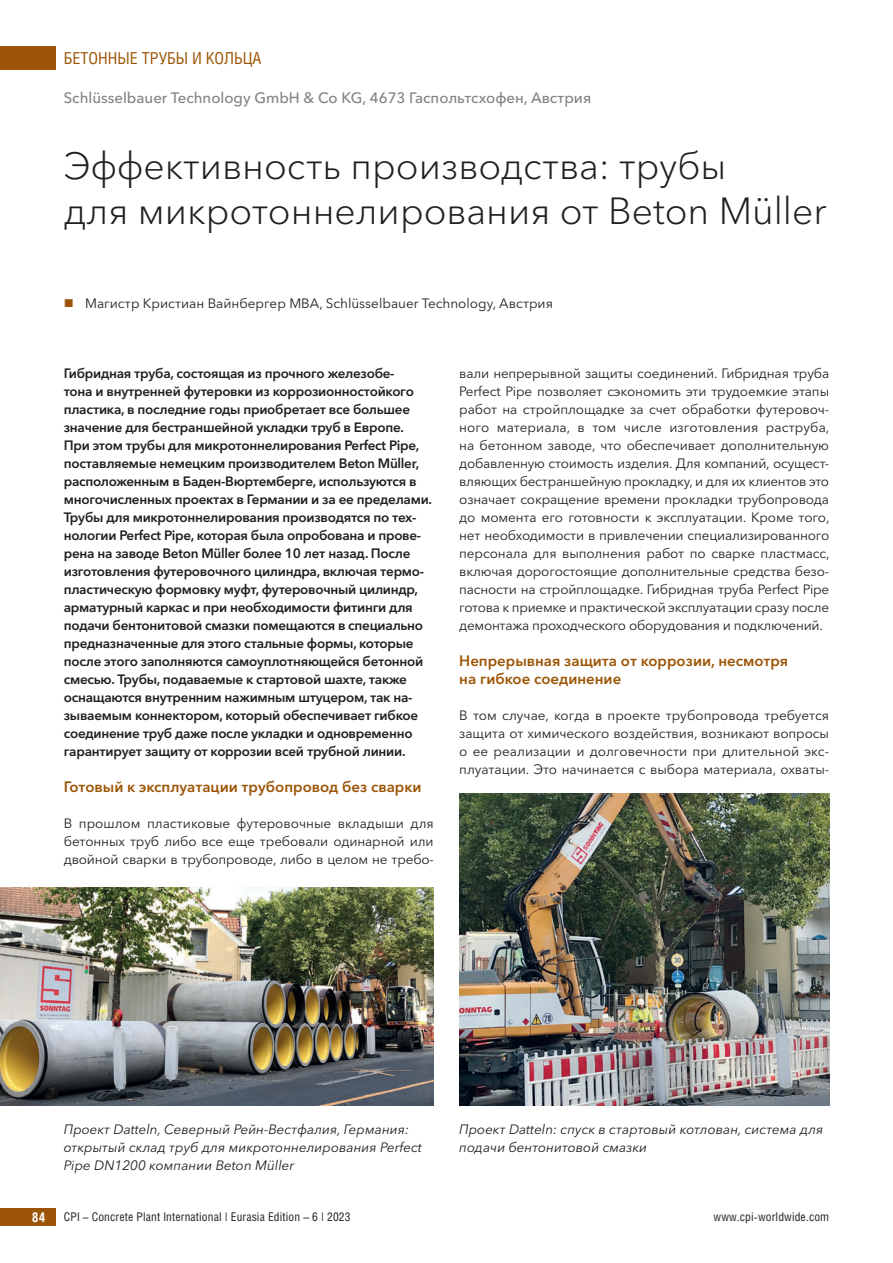
<style>
.page{position:relative;width:893px;height:1263px;background:#fff}
.page>*{position:absolute;margin:0;border:0;box-sizing:border-box;transform-origin:0 0}
.t1{font:300 37.5px/45px "Avenir Next Cyr";color:#231f20}
.t2{font:16.5px "Helios Cond";color:#9c5506}
.t3{font:600 15px/18px "Avenir Next Cyr";color:#9c5506}
.t4{font:500 15px "Avenir Next Cyr";color:#808285}
.t5{font:13.5px/18px "Avenir Next Cyr";letter-spacing:-.005em;color:#231f20;text-align:justify}
.t6{font:600 13.5px/18px "Avenir Next Cyr";letter-spacing:-.02em;color:#231f20}
.t7{font:italic 13.5px/18px "Avenir Next Cyr";color:#231f20}
.t8{font:700 13.5px "Helios Cond";color:#fff}
.t9{font:12px "Helios Cond";letter-spacing:.01em;color:#231f20}
</style>
<div class="page">
<div style="left:0;top:47px;width:55px;height:23px;background:#9c5506"></div>
<div style="left:0;top:1208px;width:55px;height:18px;background:#9c5506"></div>
<img style="left:0;top:887px;width:434px;height:219px">
<img style="left:459px;top:794px;width:370px;height:312px">
<p class="t2" style="left:64px;top:52px;width:199px">БЕТОННЫЕ ТРУБЫ И КОЛЬЦА</p>
<p class="t4" style="left:64px;top:91px;width:529px">Schlüsselbauer Technology GmbH &amp; Co KG, 4673 Гаспольтсхофен, Австрия</p>
<h1 class="t1" style="left:64px;top:147px;width:764px">Эффективность производства: трубы<br>для микротоннелирования от Beton Müller</h1>
<p class="t5" style="left:85px;top:296px;width:469px">Магистр Кристиан Вайнбергер MBA, Schlüsselbauer Technology, Австрия</p>
<p class="t6" style="left:64px;top:364px;width:370px">Гибридная труба, состоящая из прочного железобе-<br>тона и внутренней футеровки из коррозионностойкого пластика, в последние годы приобретает все большее значение для бестраншейной укладки труб в Европе.<br>При этом трубы для микротоннелирования Perfect Pipe, поставляемые немецким производителем Beton Müller, расположенным в Баден-Вюртемберге, используются в многочисленных проектах в Германии и за ее пределами.<br>Трубы для микротоннелирования производятся по тех&shy;нологии Perfect Pipe, которая была опробована и прове&shy;рена на заводе Beton Müller более 10 лет назад. После изготовления футеровочного цилиндра, включая термо&shy;пластическую формовку муфт, футеровочный цилиндр, арматурный каркас и при необходимости фитинги для подачи бентонитовой смазки помещаются в специально предназначенные для этого стальные формы, которые после этого заполняются самоуплотняющейся бетонной смесью. Трубы, подаваемые к стартовой шахте, также оснащаются внутренним нажимным штуцером, так на&shy;зываемым коннектором, который обеспечивает гибкое соединение труб даже после укладки и одновременно гарантирует защиту от коррозии всей трубной линии.</p>
<p class="t3" style="left:64px;top:778px;width:359px">Готовый к эксплуатации трубопровод без сварки</p>
<p class="t5" style="left:64px;top:816px;width:372px">В прошлом пластиковые футеровочные вкладыши для бетонных труб либо все еще требовали одинарной или двойной сварки в трубопроводе, либо в целом не требо-</p>
<p class="t5" style="left:459px;top:365px;width:372px">вали непрерывной защиты соединений. Гибридная труба Perfect Pipe позволяет сэкономить эти трудоемкие этапы работ на стройплощадке за счет обработки футеровоч&shy;ного материала, в том числе изготовления раструба, на бетонном заводе, что обеспечивает дополнительную добавленную стоимость изделия. Для компаний, осущест&shy;вляющих бестраншейную прокладку, и для их клиентов это означает сокращение времени прокладки трубопровода до момента его готовности к эксплуатации. Кроме того, нет необходимости в привлечении специализированного персонала для выполнения работ по сварке пластмасс, включая дорогостоящие дополнительные средства безо&shy;пасности на стройплощадке. Гибридная труба Perfect Pipe готова к приемке и практической эксплуатации сразу после демонтажа проходческого оборудования и подключений.</p>
<p class="t3" style="left:459px;top:652px;width:331px">Непрерывная защита от коррозии, несмотря на гибкое соединение</p>
<p class="t5" style="left:459px;top:708px;width:371px">В том случае, когда в проекте трубопровода требуется защита от химического воздействия, возникают вопросы о ее реализации и долговечности при длительной экс&shy;плуатации. Это начинается с выбора материала, охваты-</p>
<p class="t7" style="left:64px;top:1122px;width:360px">Проект Datteln, Северный Рейн-Вестфалия, Германия: открытый склад труб для микротоннелирования Perfect<br>Pipe DN1200 компании Beton Müller</p>
<p class="t7" style="left:459px;top:1121px;width:366px">Проект Datteln: спуск в стартовый котлован, система для подачи бентонитовой смазки</p>
<p class="t8" style="left:32px;top:1209px;width:15px">84</p>
<p class="t9" style="left:64px;top:1212px;width:288px">CPI – Concrete Plant International | Eurasia Edition – 6 | 2023</p>
<p class="t9" style="left:713px;top:1212px;width:117px">www.cpi-worldwide.com</p>
</div>
